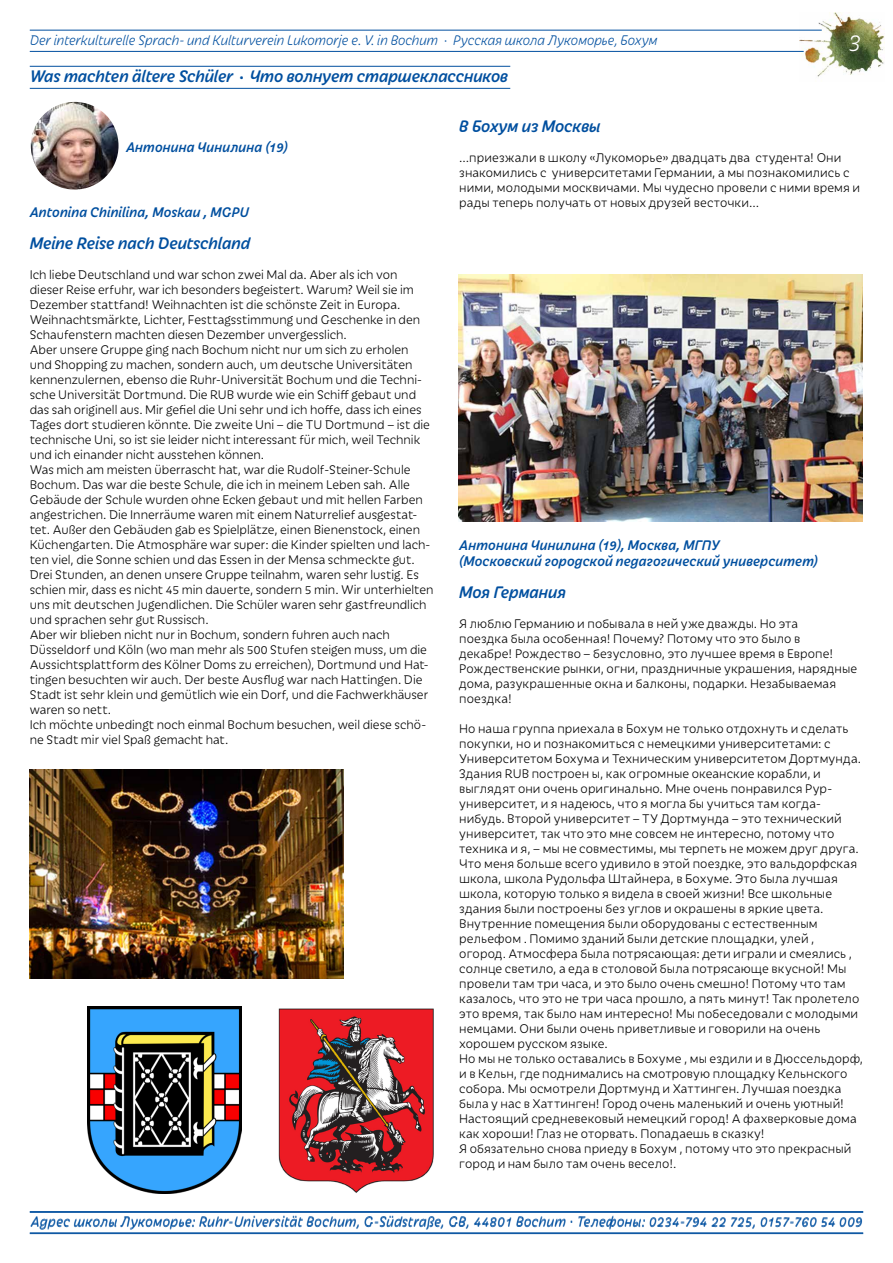
<style>
.page{position:relative;width:893px;height:1263px;background:#fff}
.page>*{position:absolute;margin:0;border:0;box-sizing:border-box;transform-origin:0 0}
.t1{font:italic 300 27px "Iskra";color:#fff}
.t2{font:italic 500 18px "Iskra";color:#004f9f}
.t3{font:italic 500 15px/16.5px "Iskra";letter-spacing:.01em;color:#004f9f}
.t4{font:italic 300 15px "Iskra";letter-spacing:.025em;color:#004f9f}
.t5{font:italic 300 15px "Iskra";color:#004f9f}
.t6{font:300 13.5px/15px "Iskra";letter-spacing:.005em;color:#000}
</style>
<div class="page">
<img style="left:799px;top:12px;width:85px;height:65px">
<hr style="left:30px;top:30px;width:792px;height:1px;background:#004f9f">
<hr style="left:30px;top:1212px;width:833px;height:1px;background:#004f9f">
<hr style="left:30px;top:51px;width:774px;height:1px;background:#004f9f">
<hr style="left:30px;top:1233px;width:833px;height:1px;background:#004f9f">
<hr style="left:30px;top:66px;width:480px;height:1px;background:#004f9f">
<hr style="left:30px;top:88px;width:480px;height:1px;background:#004f9f">
<hr style="left:30px;top:1211px;width:833px;height:1px;background:#004f9f">
<hr style="left:30px;top:1232px;width:833px;height:1px;background:#004f9f">
<img style="left:31px;top:102px;width:88px;height:88px;border-radius:44px">
<img style="left:278px;top:1008px;width:156px;height:185px">
<img style="left:459px;top:275px;width:404px;height:246px">
<img style="left:87px;top:1006px;width:155px;height:188px">
<img style="left:30px;top:770px;width:313px;height:208px">
<p class="t5" style="left:30px;top:31px;width:629px">Der interkulturelle Sprach- und Kulturverein Lukomorje e. V. in Bochum · Русская школа Лукоморье, Бохум</p>
<h1 class="t1" style="left:848px;top:25px;width:15px">3</h1>
<h2 class="t2" style="left:30px;top:64px;width:480px">Was machten ältere Schüler ∙ Что волнует старшеклассников</h2>
<p class="t3" style="left:126px;top:138px;width:163px">Антонина Чинилина (19)</p>
<p class="t3" style="left:30px;top:203px;width:221px">Antonina Chinilina, Moskau , MGPU</p>
<h2 class="t2" style="left:30px;top:230px;width:222px">Meine Reise nach Deutschland</h2>
<p class="t6" style="left:30px;top:266px;width:405px">Ich liebe Deutschland und war schon zwei Mal da. Aber als ich von dieser Reise erfuhr, war ich besonders begeistert. Warum? Weil sie im Dezember stattfand! Weihnachten ist die schönste Zeit in Europa.<br>Weihnachtsmärkte, Lichter, Festtagsstimmung und Geschenke in den Schaufenstern machten diesen Dezember unvergesslich.<br>Aber unsere Gruppe ging nach Bochum nicht nur um sich zu erholen und Shopping zu machen, sondern auch, um deutsche Universitäten kennenzulernen, ebenso die Ruhr-Universität Bochum und die Techni&shy;sche Universität Dortmund. Die RUB wurde wie ein Schiff gebaut und das sah originell aus. Mir gefiel die Uni sehr und ich hoffe, dass ich eines Tages dort studieren könnte. Die zweite Uni – die TU Dortmund – ist die technische Uni, so ist sie leider nicht interessant für mich, weil Technik und ich einander nicht ausstehen können.<br>Was mich am meisten überrascht hat, war die Rudolf-Steiner-Schule Bochum. Das war die beste Schule, die ich in meinem Leben sah. Alle Gebäude der Schule wurden ohne Ecken gebaut und mit hellen Farben angestrichen. Die Innerräume waren mit einem Naturrelief ausgestat&shy;tet. Außer den Gebäuden gab es Spielplätze, einen Bienenstock, einen Küchengarten. Die Atmosphäre war super: die Kinder spielten und lach&shy;ten viel, die Sonne schien und das Essen in der Mensa schmeckte gut.<br>Drei Stunden, an denen unsere Gruppe teilnahm, waren sehr lustig. Es schien mir, dass es nicht 45 min dauerte, sondern 5 min. Wir unterhielten uns mit deutschen Jugendlichen. Die Schüler waren sehr gastfreundlich und sprachen sehr gut Russisch.<br>Aber wir blieben nicht nur in Bochum, sondern fuhren auch nach Düsseldorf und Köln (wo man mehr als 500 Stufen steigen muss, um die Aussichtsplattform des Kölner Doms zu erreichen), Dortmund und Hat&shy;tingen besuchten wir auch. Der beste Ausflug war nach Hattingen. Die Stadt ist sehr klein und gemütlich wie ein Dorf, und die Fachwerkhäuser waren so nett.<br>Ich möchte unbedingt noch einmal Bochum besuchen, weil diese schö&shy;ne Stadt mir viel Spaß gemacht hat.</p>
<h2 class="t2" style="left:459px;top:113px;width:143px">В Бохум из Москвы</h2>
<p class="t6" style="left:459px;top:149px;width:402px">…приезжали в школу «Лукоморье» двадцать два студента! Они знакомились с университетами Германии, а мы познакомились с ними, молодыми москвичами. Мы чудесно провели с ними время и рады теперь получать от новых друзей весточки…</p>
<p class="t3" style="left:459px;top:536px;width:360px">Антонина Чинилина (19), Москва, МГПУ<br>(Московский городской педагогический университет)</p>
<h2 class="t2" style="left:459px;top:579px;width:108px">Моя Германия</h2>
<p class="t6" style="left:459px;top:615px;width:399px">Я люблю Германию и побывала в ней уже дважды. Но эта<br>поездка была особенная! Почему? Потому что это было в<br>декабре! Рождество – безусловно, это лучшее время в Европе!<br>Рождественские рынки, огни, праздничные украшения, нарядные дома, разукрашенные окна и балконы, подарки. Незабываемая поездка!</p>
<p class="t6" style="left:459px;top:720px;width:405px">Но наша группа приехала в Бохум не только отдохнуть и сделать покупки, но и познакомиться с немецкими университетами: с Университетом Бохума и Техническим университетом Дортмунда.<br>Здания RUB построен ы, как огромные океанские корабли, и выглядят они очень оригинально. Мне очень понравился Рур&shy;университет, и я надеюсь, что я могла бы учиться там когда&shy;нибудь. Второй университет – ТУ Дортмунда – это технический университет, так что это мне совсем не интересно, потому что техника и я, – мы не совместимы, мы терпеть не можем друг друга.<br>Что меня больше всего удивило в этой поездке, это вальдорфская школа, школа Рудольфа Штайнера, в Бохуме. Это была лучшая школа, которую только я видела в своей жизни! Все школьные здания были построены без углов и окрашены в яркие цвета.<br>Внутренние помещения были оборудованы с естественным рельефом . Помимо зданий были детские площадки, улей , огород. Атмосфера была потрясающая: дети играли и смеялись , солнце светило, а еда в столовой была потрясающе вкусной! Мы провели там три часа, и это было очень смешно! Потому что там казалось, что это не три часа прошло, а пять минут! Так пролетело это время, так было нам интересно! Мы побеседовали с молодыми немцами. Они были очень приветливые и говорили на очень хорошем русском языке.<br>Но мы не только оставались в Бохуме , мы ездили и в Дюссельдорф, и в Кельн, где поднимались на смотровую площадку Кельнского собора. Мы осмотрели Дортмунд и Хаттинген. Лучшая поездка была у нас в Хаттинген! Город очень маленький и очень уютный!<br>Настоящий средневековый немецкий город! А фахверковые дома как хороши! Глаз не оторвать. Попадаешь в сказку!<br>Я обязательно снова приеду в Бохум , потому что это прекрасный город и нам было там очень весело!.</p>
<p class="t4" style="left:31px;top:1211px;width:833px">Адрес школы Лукоморье: Ruhr-Universität Bochum, G-Südstraße, GB, 44801 Bochum · Телефоны: 0234-794 22 725, 0157-760 54 009</p>
</div>
